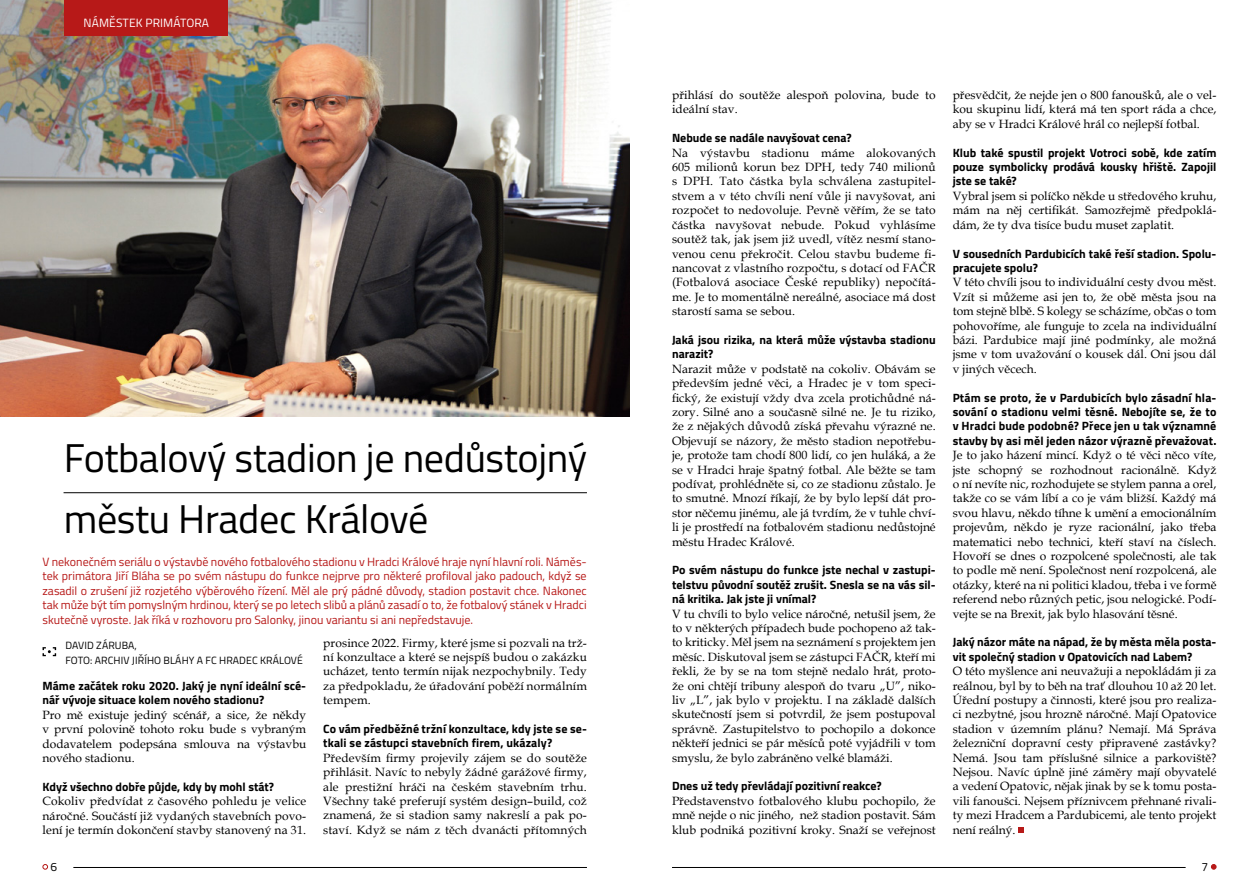
<style>
.page{position:relative;width:1259px;height:893px;background:#fff}
.page>*{position:absolute;margin:0;border:0;box-sizing:border-box;transform-origin:0 0}
.t1{font:40.2px/61.5px "Titillium Web";letter-spacing:-.01em;color:#000}
.t2{font:12px/14.4px "Book Antiqua";color:#000;text-align:justify}
.t3{font:700 12px/14.4px "Titillium";color:#000}
.t4{font:12px/14.4px "Titillium";color:#b71918;text-align:justify}
.t5{font:12px "Titillium Web";letter-spacing:.01em;color:#fff}
.t6{font:12px "Titillium Web";color:#000}
.t7{font:10.5px/15px "Titillium Web";letter-spacing:.01em;color:#000}
</style>
<div class="page">
<svg style="left:43px;top:864px;width:5px;height:5px"></svg>
<svg style="left:1211px;top:864px;width:5px;height:5px"></svg>
<hr style="left:73px;top:867px;width:514px;height:1px;background:#000">
<hr style="left:672px;top:867px;width:513px;height:1px;background:#000">
<svg style="left:43px;top:647px;width:13px;height:9px"></svg>
<hr style="left:64px;top:492px;width:523px;height:1px;background:#000">
<img style="left:0;top:0;width:629px;height:417px">
<div style="left:64px;top:0;width:164px;height:35px;background:#b71918"></div>
<svg style="left:1018px;top:827px;width:6px;height:6px"></svg>
<p class="t5" style="left:84px;top:14px;width:127px">NÁMĚSTEK PRIMÁTORA</p>
<h1 class="t1" style="left:64px;top:425px;width:525px">Fotbalový stadion je nedůstojný městu Hradec Králové</h1>
<p class="t4" style="left:43px;top:554px;width:546px">V nekonečném seriálu o výstavbě nového fotbalového stadionu v Hradci Králové hraje nyní hlavní roli. Náměs&shy;tek primátora Jiří Bláha se po svém nástupu do funkce nejprve pro některé profiloval jako padouch, když se zasadil o zrušení již rozjetého výběrového řízení. Měl ale prý pádné důvody, stadion postavit chce. Nakonec tak může být tím pomyslným hrdinou, který se po letech slibů a plánů zasadí o to, že fotbalový stánek v Hradci skutečně vyroste. Jak říká v rozhovoru pro Salonky, jinou variantu si ani nepředstavuje.</p>
<p class="t7" style="left:65px;top:637px;width:239px">DAVID ZÁRUBA,<br>FOTO: ARCHIV JIŘÍHO BLÁHY A FC HRADEC KRÁLOVÉ</p>
<p class="t3" style="left:43px;top:678px;width:265px">Máme začátek roku 2020. Jaký je nyní ideální scé&shy;nář vývoje situace kolem nového stadionu?</p>
<p class="t2" style="left:43px;top:707px;width:265px">Pro mě existuje jediný scénář, a sice, že někdy v první polovině tohoto roku bude s vybraným dodavatelem podepsána smlouva na výstavbu nového stadionu.</p>
<p class="t3" style="left:43px;top:779px;width:233px">Když všechno dobře půjde, kdy by mohl stát?</p>
<p class="t2" style="left:43px;top:794px;width:265px">Cokoliv předvídat z časového pohledu je velice náročné. Součástí již vydaných stavebních povo&shy;lení je termín dokončení stavby stanovený na 31.</p>
<p class="t2" style="left:323px;top:635px;width:265px">prosince 2022. Firmy, které jsme si pozvali na trž&shy;ní konzultace a které se nejspíš budou o zakázku ucházet, tento termín nijak nezpochybnily. Tedy za předpokladu, že úřadování poběží normálním tempem.</p>
<p class="t3" style="left:323px;top:721px;width:265px">Co vám předběžné tržní konzultace, kdy jste se se&shy;tkali se zástupci stavebních firem, ukázaly?</p>
<p class="t2" style="left:323px;top:750px;width:265px">Především firmy projevily zájem se do soutěže přihlásit. Navíc to nebyly žádné garážové firmy, ale prestižní hráči na českém stavebním trhu.<br>Všechny také preferují systém design–build, což znamená, že si stadion samy nakreslí a pak po&shy;staví. Když se nám z těch dvanácti přítomných</p>
<p class="t2" style="left:672px;top:88px;width:265px">přihlásí do soutěže alespoň polovina, bude to ideální stav.</p>
<p class="t3" style="left:672px;top:130px;width:181px">Nebude se nadále navyšovat cena?</p>
<p class="t2" style="left:672px;top:145px;width:265px">Na výstavbu stadionu máme alokovaných 605 milionů korun bez DPH, tedy 740 milionů s DPH. Tato částka byla schválena zastupitel&shy;stvem a v této chvíli není vůle ji navyšovat, ani rozpočet to nedovoluje. Pevně věřím, že se tato částka navyšovat nebude. Pokud vyhlásíme soutěž tak, jak jsem již uvedl, vítěz nesmí stano&shy;venou cenu překročit. Celou stavbu budeme fi&shy;nancovat z vlastního rozpočtu, s dotací od FAČR (Fotbalová asociace České republiky) nepočítá&shy;me. Je to momentálně nereálné, asociace má dost starostí sama se sebou.</p>
<p class="t3" style="left:672px;top:332px;width:265px">Jaká jsou rizika, na která může výstavba stadionu narazit?</p>
<p class="t2" style="left:672px;top:361px;width:265px">Narazit může v podstatě na cokoliv. Obávám se především jedné věci, a Hradec je v tom speci&shy;fický, že existují vždy dva zcela protichůdné ná&shy;zory. Silné ano a současně silné ne. Je tu riziko, že z nějakých důvodů získá převahu výrazné ne.<br>Objevují se názory, že město stadion nepotřebu&shy;je, protože tam chodí 800 lidí, co jen huláká, a že se v Hradci hraje špatný fotbal. Ale běžte se tam podívat, prohlédněte si, co ze stadionu zůstalo. Je to smutné. Mnozí říkají, že by bylo lepší dát pro&shy;stor něčemu jinému, ale já tvrdím, že v tuhle chví&shy;li je prostředí na fotbalovém stadionu nedůstojné městu Hradec Králové.</p>
<p class="t3" style="left:672px;top:562px;width:265px;text-align:justify">Po svém nástupu do funkce jste nechal v zastupi&shy;telstvu původní soutěž zrušit. Snesla se na vás sil&shy;ná kritika. Jak jste ji vnímal?</p>
<p class="t2" style="left:672px;top:606px;width:265px">V tu chvíli to bylo velice náročné, netušil jsem, že to v některých případech bude pochopeno až tak&shy;to kriticky. Měl jsem na seznámení s projektem jen měsíc. Diskutoval jsem se zástupci FAČR, kteří mi řekli, že by se na tom stejně nedalo hrát, proto&shy;že oni chtějí tribuny alespoň do tvaru „U”, niko&shy;liv „L”, jak bylo v projektu. I na základě dalších skutečností jsem si potvrdil, že jsem postupoval správně. Zastupitelstvo to pochopilo a dokonce někteří jednici se pár měsíců poté vyjádřili v tom smyslu, že bylo zabráněno velké blamáži.</p>
<p class="t3" style="left:672px;top:778px;width:211px">Dnes už tedy převládají pozitivní reakce?</p>
<p class="t2" style="left:672px;top:793px;width:265px">Představenstvo fotbalového klubu pochopilo, že mně nejde o nic jiného, než stadion postavit. Sám klub podniká pozitivní kroky. Snaží se veřejnost</p>
<p class="t2" style="left:952px;top:88px;width:265px">přesvědčit, že nejde jen o 800 fanoušků, ale o vel&shy;kou skupinu lidí, která má ten sport ráda a chce, aby se v Hradci Králové hrál co nejlepší fotbal.</p>
<p class="t3" style="left:952px;top:145px;width:265px;text-align:justify">Klub také spustil projekt Votroci sobě, kde zatím pouze symbolicky prodává kousky hřiště. Zapojil jste se také?</p>
<p class="t2" style="left:952px;top:188px;width:265px">Vybral jsem si políčko někde u středového kruhu, mám na něj certifikát. Samozřejmě předpoklá&shy;dám, že ty dva tisíce budu muset zaplatit.</p>
<p class="t3" style="left:952px;top:245px;width:265px">V sousedních Pardubicích také řeší stadion. Spolu&shy;pracujete spolu?</p>
<p class="t2" style="left:952px;top:275px;width:265px">V této chvíli jsou to individuální cesty dvou měst.<br>Vzít si můžeme asi jen to, že obě města jsou na tom stejně blbě. S kolegy se scházíme, občas o tom pohovoříme, ale funguje to zcela na individuální bázi. Pardubice mají jiné podmínky, ale možná jsme v tom uvažování o kousek dál. Oni jsou dál v jiných věcech.</p>
<p class="t3" style="left:952px;top:389px;width:265px;text-align:justify">Ptám se proto, že v Pardubicích bylo zásadní hla&shy;sování o stadionu velmi těsné. Nebojíte se, že to v Hradci bude podobné? Přece jen u tak významné stavby by asi měl jeden názor výrazně převažovat.</p>
<p class="t2" style="left:952px;top:448px;width:265px">Je to jako házení mincí. Když o té věci něco víte, jste schopný se rozhodnout racionálně. Když o ní nevíte nic, rozhodujete se stylem panna a orel, takže co se vám líbí a co je vám bližší. Každý má svou hlavu, někdo tíhne k umění a emocionálním projevům, někdo je ryze racionální, jako třeba matematici nebo technici, kteří staví na číslech.<br>Hovoří se dnes o rozpolcené společnosti, ale tak to podle mě není. Společnost není rozpolcená, ale otázky, které na ni politici kladou, třeba i ve formě referend nebo různých petic, jsou nelogické. Podí&shy;vejte se na Brexit, jak bylo hlasování těsné.</p>
<p class="t3" style="left:952px;top:634px;width:265px">Jaký názor máte na nápad, že by města měla posta&shy;vit společný stadion v Opatovicích nad Labem?</p>
<p class="t2" style="left:952px;top:664px;width:265px">O této myšlence ani neuvažuji a nepokládám ji za reálnou, byl by to běh na trať dlouhou 10 až 20 let.<br>Úřední postupy a činnosti, které jsou pro realiza&shy;ci nezbytné, jsou hrozně náročné. Mají Opatovice stadion v územním plánu? Nemají. Má Správa železniční dopravní cesty připravené zastávky?<br>Nemá. Jsou tam příslušné silnice a parkoviště?<br>Nejsou. Navíc úplně jiné záměry mají obyvatelé a vedení Opatovic, nějak jinak by se k tomu posta&shy;vili fanoušci. Nejsem příznivcem přehnané rivali&shy;ty mezi Hradcem a Pardubicemi, ale tento projekt není reálný.</p>
<p class="t6" style="left:51px;top:858px;width:8px">6</p>
<p class="t6" style="left:1201px;top:858px;width:8px">7</p>
</div>
